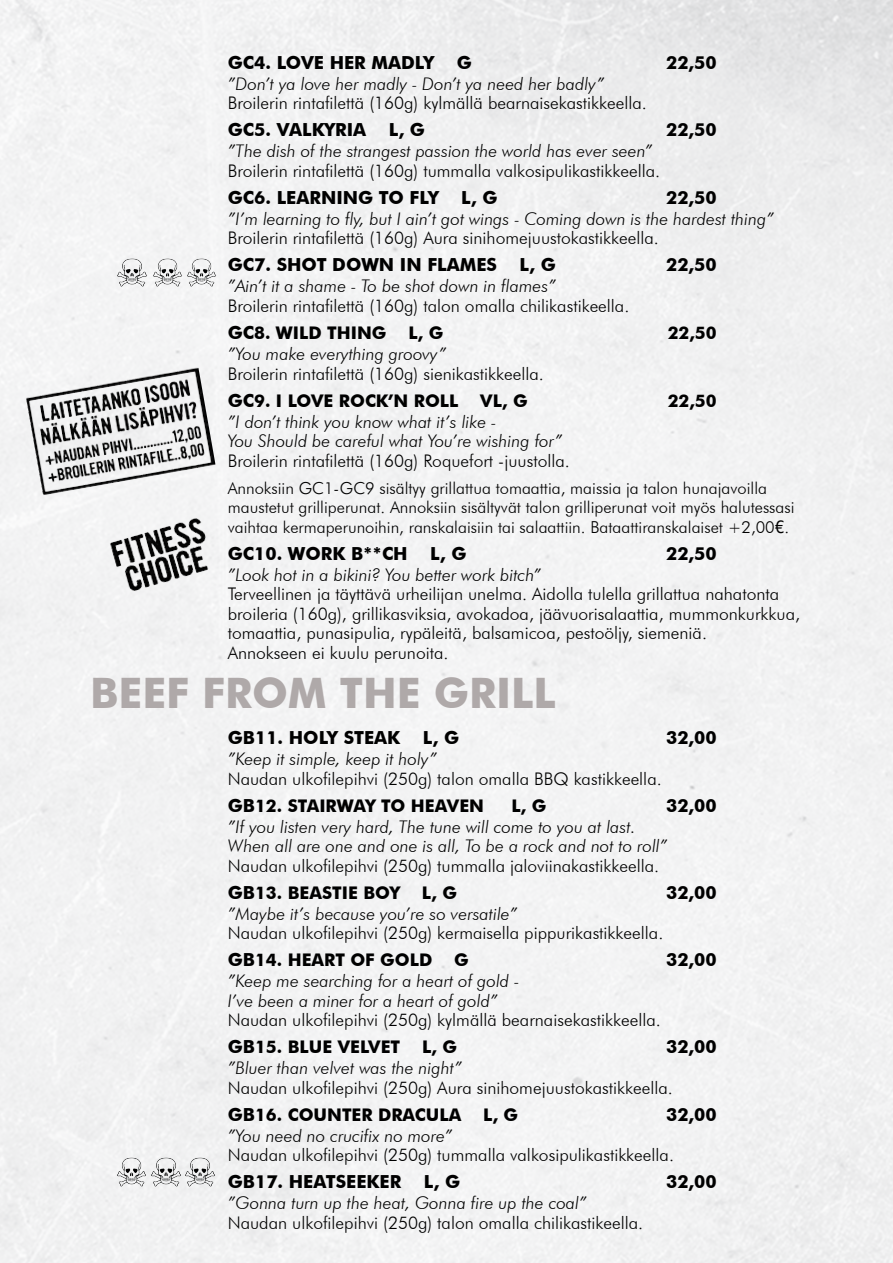
<style>
.page{position:relative;width:893px;height:1263px;background:#fff}
.page>*{position:absolute;margin:0;border:0;box-sizing:border-box;transform-origin:0 0}
.t1{font:700 42px "Futura BT";color:#afa9a9}
.t2{font:700 18px "Futura BT";color:#000}
.t3{font:300 17.4px/27px "Futura BT";color:#000}
.t4{font:italic 300 17.4px/19.5px "Futura BT";color:#000}
.t5{font:700 17.4px "Futura BT";color:#000}
.t6{font:300 16.5px/19.5px "Futura BT";color:#000}
.s1{font-weight:700;font-size:18px}
.s2{font-weight:700}
.s3{font-family:"Futura Std";font-weight:500}
</style>
<div class="page">
<img style="left:26px;top:365px;width:190px;height:133px">
<img style="left:90px;top:506px;width:145px;height:99px">
<img style="left:186px;top:257px;width:31px;height:31px">
<img style="left:152px;top:257px;width:31px;height:31px">
<img style="left:117px;top:257px;width:30px;height:31px">
<img style="left:185px;top:1157px;width:30px;height:30px">
<img style="left:151px;top:1157px;width:30px;height:30px">
<img style="left:116px;top:1157px;width:31px;height:30px">
<p class="t2" style="left:228px;top:52px;width:208px">GC4. LOVE HER MADLY</p>
<p class="t2" style="left:457px;top:52px;width:17px">G</p>
<p class="t2" style="left:666px;top:52px;width:52px">22,50</p>
<p class="t4" style="left:228px;top:74px;width:379px">”Don’t ya love her madly - Don’t ya need her badly”</p>
<p class="t3" style="left:228px;top:90px;width:421px">Broilerin rintafilettä (160g) kylmällä bearnaisekastikkeella.</p>
<p class="t2" style="left:228px;top:119px;width:140px">GC5. VALKYRIA</p>
<p class="t2" style="left:389px;top:119px;width:38px">L, G</p>
<p class="t2" style="left:666px;top:119px;width:52px">22,50</p>
<p class="t4" style="left:228px;top:141px;width:426px">”The dish of the strangest passion the world has ever seen”</p>
<p class="t3" style="left:228px;top:157px;width:434px">Broilerin rintafilettä (160g) tummalla valkosipulikastikkeella.</p>
<p class="t2" style="left:228px;top:187px;width:213px">GC6. LEARNING TO FLY</p>
<p class="t2" style="left:461px;top:187px;width:38px">L, G</p>
<p class="t2" style="left:666px;top:187px;width:52px">22,50</p>
<p class="t4" style="left:228px;top:209px;width:548px">”I’m learning to fly, but I ain’t got wings - Coming down is the hardest thing”</p>
<p class="t3" style="left:228px;top:225px;width:433px">Broilerin rintafilettä (160g) Aura sinihomejuustokastikkeella.</p>
<p class="t2" style="left:228px;top:254px;width:271px">GC7. SHOT DOWN IN FLAMES</p>
<p class="t2" style="left:520px;top:254px;width:38px">L, G</p>
<p class="t2" style="left:666px;top:254px;width:52px">22,50</p>
<p class="t4" style="left:228px;top:276px;width:330px">”Ain’t it a shame - To be shot down in flames”</p>
<p class="t3" style="left:228px;top:292px;width:403px">Broilerin rintafilettä (160g) talon omalla chilikastikeella.<br><span class="s1">GC</span><span class="s2">8. WILD THING</span></p>
<p class="t5" style="left:408px;top:322px;width:37px">L, G</p>
<p class="t5" style="left:668px;top:322px;width:50px">22,50</p>
<p class="t4" style="left:228px;top:344px;width:220px">”You make everything groovy”</p>
<p class="t3" style="left:228px;top:360px;width:318px">Broilerin rintafilettä (160g) sienikastikkeella.<br><span class="s1">GC</span><span class="s2">9. I LOVE ROCK’N ROLL</span></p>
<p class="t5" style="left:480px;top:390px;width:49px">VL, G</p>
<p class="t5" style="left:668px;top:390px;width:50px">22,50</p>
<p class="t4" style="left:228px;top:411px;width:337px">”I don’t think you know what it’s like -<br>You Should be careful what You’re wishing for”</p>
<p class="t3" style="left:228px;top:447px;width:344px">Broilerin rintafilettä (160g) Roquefort -juustolla.</p>
<p class="t6" style="left:228px;top:478px;width:568px">Annoksiin GC1-GC9 sisältyy grillattua tomaattia, maissia ja talon hunajavoilla maustetut grilliperunat. Annoksiin sisältyvät talon grilliperunat voit myös halutessasi vaihtaa kermaperunoihin, ranskalaisiin tai salaattiin. Bataattiranskalaiset +2,00<span class="s3">€</span>.</p>
<p class="t2" style="left:228px;top:542px;width:182px">GC10. WORK B**CH</p>
<p class="t2" style="left:430px;top:542px;width:38px">L, G</p>
<p class="t2" style="left:666px;top:542px;width:52px">22,50</p>
<p class="t4" style="left:228px;top:564px;width:315px">”Look hot in a bikini? You better work bitch”</p>
<p class="t3" style="left:228px;top:584px;width:574px;line-height:19.5px">Terveellinen ja täyttävä urheilijan unelma. Aidolla tulella grillattua nahatonta broileria (160g), grillikasviksia, avokadoa, jäävuorisalaattia, mummonkurkkua, tomaattia, punasipulia, rypäleitä, balsamicoa, pestoöljy, siemeniä.<br>Annokseen ei kuulu perunoita.</p>
<h1 class="t1" style="left:90px;top:668px;width:467px">BEEF FROM THE GRILL</h1>
<p class="t2" style="left:228px;top:727px;width:174px">GB11. HOLY STEAK</p>
<p class="t2" style="left:423px;top:727px;width:38px">L, G</p>
<p class="t2" style="left:666px;top:727px;width:52px">32,00</p>
<p class="t4" style="left:228px;top:749px;width:211px">”Keep it simple, keep it holy”</p>
<p class="t3" style="left:228px;top:765px;width:436px">Naudan ulkofilepihvi (250g) talon omalla BBQ kastikkeella.<br><span class="s1">GB</span><span class="s2">12. STAIRWAY TO HEAVEN</span></p>
<p class="t5" style="left:511px;top:795px;width:37px">L, G</p>
<p class="t2" style="left:666px;top:794px;width:52px">32,00</p>
<p class="t4" style="left:228px;top:816px;width:442px">”If you listen very hard, The tune will come to you at last.<br>When all are one and one is all, To be a rock and not to roll”</p>
<p class="t3" style="left:228px;top:852px;width:433px">Naudan ulkofilepihvi (250g) tummalla jaloviinakastikkeella.<br><span class="s1">GB</span><span class="s2">13. BEASTIE BOY</span></p>
<p class="t5" style="left:422px;top:882px;width:37px">L, G</p>
<p class="t2" style="left:666px;top:881px;width:52px">32,00</p>
<p class="t4" style="left:228px;top:903px;width:291px">”Maybe it’s because you’re so versatile”</p>
<p class="t3" style="left:228px;top:919px;width:437px">Naudan ulkofilepihvi (250g) kermaisella pippurikastikkeella.<br><span class="s1">GB</span><span class="s2">14. HEART OF GOLD</span></p>
<p class="t5" style="left:454px;top:949px;width:16px">G</p>
<p class="t2" style="left:666px;top:949px;width:52px">32,00</p>
<p class="t4" style="left:228px;top:971px;width:293px">”Keep me searching for a heart of gold -<br>I’ve been a miner for a heart of gold”</p>
<p class="t3" style="left:228px;top:1006px;width:435px">Naudan ulkofilepihvi (250g) kylmällä bearnaisekastikkeella.<br><span class="s1">GB</span><span class="s2">15. BLUE VELVET</span></p>
<p class="t5" style="left:422px;top:1036px;width:37px">L, G</p>
<p class="t2" style="left:666px;top:1036px;width:52px">32,00</p>
<p class="t4" style="left:228px;top:1058px;width:236px">”Bluer than velvet was the night”</p>
<p class="t3" style="left:228px;top:1074px;width:447px">Naudan ulkofilepihvi (250g) Aura sinihomejuustokastikkeella.<br><span class="s1">GB</span><span class="s2">16. COUNTER DRACULA</span></p>
<p class="t5" style="left:483px;top:1104px;width:37px">L, G</p>
<p class="t2" style="left:666px;top:1103px;width:52px">32,00</p>
<p class="t4" style="left:228px;top:1125px;width:227px">”You need no crucifix no more”</p>
<p class="t3" style="left:228px;top:1141px;width:448px">Naudan ulkofilepihvi (250g) tummalla valkosipulikastikkeella.</p>
<p class="t2" style="left:228px;top:1171px;width:175px">GB17. HEATSEEKER</p>
<p class="t2" style="left:424px;top:1171px;width:38px">L, G</p>
<p class="t2" style="left:666px;top:1171px;width:52px">32,00</p>
<p class="t4" style="left:228px;top:1193px;width:361px">”Gonna turn up the heat, Gonna fire up the coal”</p>
<p class="t3" style="left:228px;top:1209px;width:417px">Naudan ulkofilepihvi (250g) talon omalla chilikastikeella.</p>
</div>
